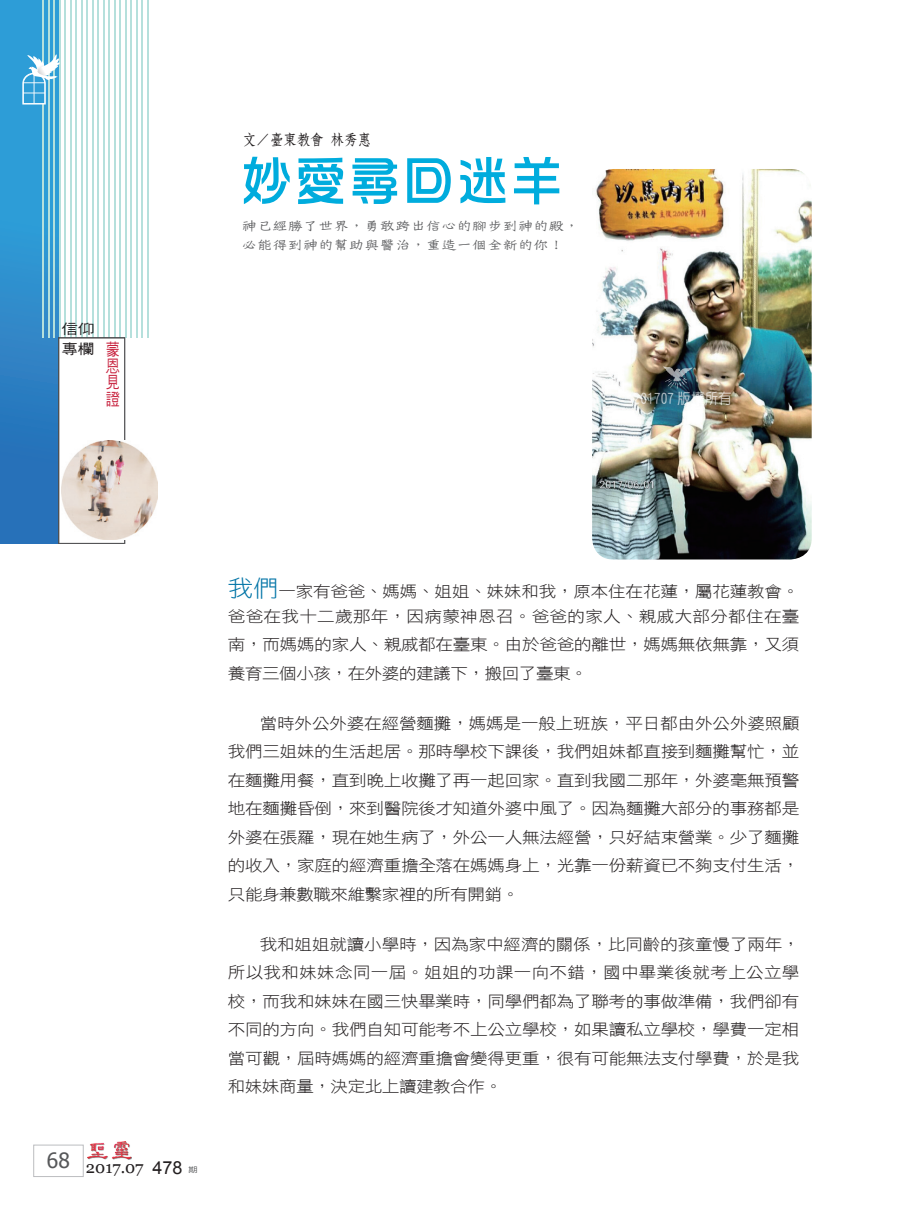
<style>
.page{position:relative;width:906px;height:1217px;background:#fff}
.page>*{position:absolute;margin:0;border:0;box-sizing:border-box;transform-origin:0 0}
.題目{font:54px "DF Hua Zong W5 WIN BF";color:#00acdd}
.t1{font:16.5px "Georgia";color:#231f20}
.t2{font:16.5px/16.5px "DF Hei W5 WIN BF";color:#c8233f;text-align:justify;scale:.85 1}
.t3{font:15.75px/28.5px "DF Hei W3 WIN BF";letter-spacing:-.015em;color:#231f20;text-align:justify;scale:1.11 1}
.t4{font:15.75px/24.5px "DF Hei W3 WIN BF";letter-spacing:.02em;color:#231f20;scale:1.11 1}
.t5{font:15px "DF Yuan W5 WIN BF";color:#fff;scale:.9 1}
.作者{font:15px "DF Fang Song W6 WIN BF";color:#231f20;scale:.9 1}
.眉批{font:14.1px/18.9px "DF Tie Xian W3 WIN BF";letter-spacing:-.025em;color:#57585a;scale:1.11 1}
.t6{font:14.1px/19.8px "DF Hei W5 WIN BF";color:#231f20;scale:1.18 1}
.t7{font:7.5px "DF Hei W5 WIN BF";color:#57585a;scale:1.25 1}
.s1{font-family:"Arial";font-size:18px}
.s2{font-size:22.95px;color:#0375a7}
</style>
<div class="page">
<div style="left:33px;top:1144px;width:50px;height:32px;border:1px solid #bcbdc0"></div>
<img style="left:87px;top:1141px;width:44px;height:17px">
<svg style="left:0;top:0;width:59px;height:543px;background:#2d8bca"></svg>
<hr style="left:43px;top:0;width:1px;height:337px;background:#b5e0dc">
<hr style="left:48px;top:0;width:1px;height:337px;background:#b5e0dc">
<hr style="left:54px;top:0;width:1px;height:337px;background:#b5e0dc">
<hr style="left:59px;top:0;width:1px;height:337px;background:#b5e0dc">
<hr style="left:65px;top:0;width:1px;height:337px;background:#b5e0dc">
<hr style="left:70px;top:0;width:1px;height:337px;background:#b5e0dc">
<hr style="left:76px;top:0;width:1px;height:337px;background:#b5e0dc">
<hr style="left:81px;top:0;width:1px;height:337px;background:#b5e0dc">
<hr style="left:87px;top:0;width:1px;height:337px;background:#b5e0dc">
<hr style="left:92px;top:0;width:1px;height:337px;background:#b5e0dc">
<hr style="left:98px;top:0;width:1px;height:337px;background:#b5e0dc">
<hr style="left:103px;top:0;width:1px;height:337px;background:#b5e0dc">
<hr style="left:109px;top:0;width:1px;height:337px;background:#b5e0dc">
<hr style="left:114px;top:0;width:1px;height:337px;background:#b5e0dc">
<hr style="left:120px;top:0;width:1px;height:337px;background:#b5e0dc">
<hr style="left:125px;top:0;width:1px;height:337px;background:#b5e0dc">
<hr style="left:131px;top:0;width:1px;height:337px;background:#b5e0dc">
<hr style="left:136px;top:0;width:1px;height:337px;background:#b5e0dc">
<hr style="left:142px;top:0;width:1px;height:337px;background:#b5e0dc">
<hr style="left:147px;top:0;width:1px;height:337px;background:#b5e0dc">
<svg style="left:22px;top:54px;width:38px;height:50px"></svg>
<div style="left:58px;top:337px;width:67px;height:206px;border:1px solid #57585a"></div>
<img style="left:61px;top:440px;width:97px;height:99px">
<img style="left:592px;top:169px;width:219px;height:390px">
<svg style="left:663px;top:366px;width:29px;height:22px"></svg>
<p class="t6" style="left:61px;top:319px;width:29px">信仰專欄</p>
<p class="t2" style="left:106px;top:341px;width:18px">蒙恩見證</p>
<p class="作者" style="left:243px;top:132px;width:144px">文／臺東教會 林秀惠</p>
<p class="題目" style="left:240px;top:154px;width:326px">妙愛尋回迷羊</p>
<p class="眉批" style="left:241px;top:216px;width:306px">神已經勝了世界，勇敢跨出信心的腳步到神的殿，必能得到神的幫助與醫治，重造一個全新的你！</p>
<p class="t5" style="left:634px;top:391px;width:110px">201707 版權所有</p>
<p class="t1" style="left:47px;top:1156px;width:137px"><sup>68</sup> 2017.07 <span class="s1">478</span></p>
<p class="t7" style="left:188px;top:1165px;width:9px">期</p>
<p class="t4" style="left:228px;top:579px;width:516px"><span class="s2">我們</span>一家有爸爸、媽媽、姐姐、妹妹和我，原本住在花蓮，屬花蓮教會。爸爸在我十二歲那年，因病蒙神恩召。爸爸的家人、親戚大部分都住在臺</p>
<p class="t3" style="left:228px;top:630px;width:516px">南，而媽媽的家人、親戚都在臺東。由於爸爸的離世，媽媽無依無靠，又須養育三個小孩，在外婆的建議下，搬回了臺東。</p>
<p class="t3" style="left:228px;top:708px;width:517px;text-indent:32px">當時外公外婆在經營麵攤，媽媽是一般上班族，平日都由外公外婆照顧我們三姐妹的生活起居。那時學校下課後，我們姐妹都直接到麵攤幫忙，並在麵攤用餐，直到晚上收攤了再一起回家。直到我國二那年，外婆毫無預警地在麵攤昏倒，來到醫院後才知道外婆中風了。因為麵攤大部分的事務都是外婆在張羅，現在她生病了，外公一人無法經營，只好結束營業。少了麵攤的收入，家庭的經濟重擔全落在媽媽身上，光靠一份薪資已不夠支付生活，只能身兼數職來維繫家裡的所有開銷。</p>
<p class="t3" style="left:228px;top:929px;width:517px;text-indent:32px">我和姐姐就讀小學時，因為家中經濟的關係，比同齡的孩童慢了兩年，所以我和妹妹念同一屆。姐姐的功課一向不錯，國中畢業後就考上公立學校，而我和妹妹在國三快畢業時，同學們都為了聯考的事做準備，我們卻有不同的方向。我們自知可能考不上公立學校，如果讀私立學校，學費一定相當可觀，屆時媽媽的經濟重擔會變得更重，很有可能無法支付學費，於是我和妹妹商量，決定北上讀建教合作。</p>
</div>
